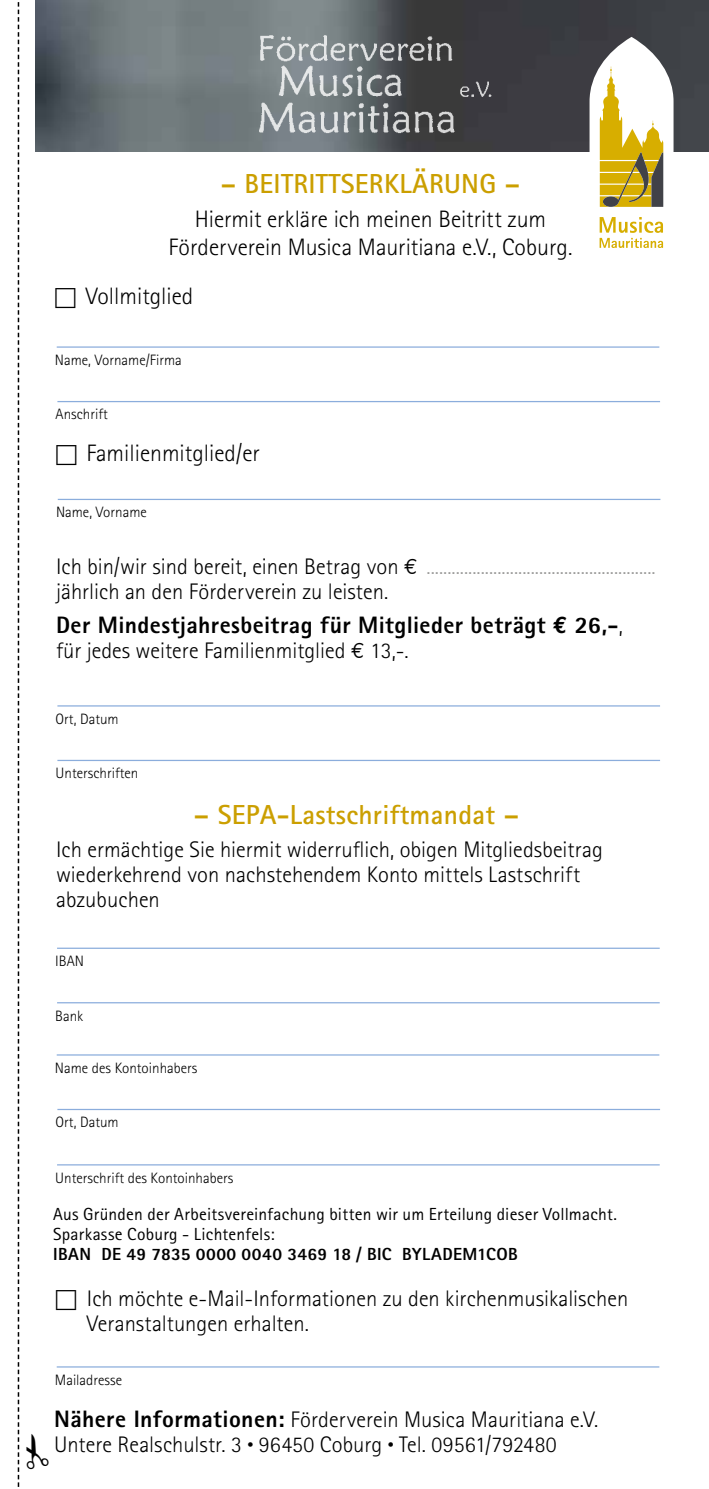
<style>
.page{position:relative;width:709px;height:1489px;background:#fff}
.page>*{position:absolute;margin:0;border:0;box-sizing:border-box;transform-origin:0 0}
.t1{font:700 27.5px "Rotis Sans Serif Std";letter-spacing:.01em;color:#cb9f00}
.t2{font:300 23.75px/28.5px "Rotis Sans Serif Std";color:#000;text-align:center}
.t3{font:800 23.75px "Rotis Sans Serif Std";letter-spacing:.02em;color:#000}
.t4{font:300 22.5px/25px "Rotis Sans Serif Std";color:#000}
.t5{font:17.5px/20px "Rotis Sans Serif Std";letter-spacing:.01em;color:#000}
.t6{font:800 17.5px "Rotis Sans Serif Std";letter-spacing:.02em;color:#000}
.t7{font:300 15px "Rotis Sans Serif Std";color:#000}
.s1{font-family:"Euro Mono";font-weight:400}
.s2{font-family:"Euro Mono";font-weight:700}
.s3{font-weight:300;font-size:22.5px}
.s4{font-weight:800;font-size:23.75px}
.s5{font-size:12.5px}
</style>
<div class="page">
<img style="left:50px;top:0;width:659px;height:151px">
<svg style="left:589px;top:37px;width:84px;height:211px"></svg>
<img style="left:253px;top:35px;width:207px;height:103px">
<img style="left:455px;top:73px;width:42px;height:28px">
<hr style="left:57px;top:346px;width:602px;height:2px;background:#8baddc">
<hr style="left:57px;top:947px;width:602px;height:1px;background:#8baddc">
<hr style="left:57px;top:1054px;width:602px;height:1px;background:#8baddc">
<hr style="left:57px;top:705px;width:603px;height:1px;background:#8baddc">
<hr style="left:58px;top:499px;width:602px;height:1px;background:#8baddc">
<hr style="left:57px;top:401px;width:603px;height:1px;background:#8baddc">
<hr style="left:57px;top:1002px;width:602px;height:1px;background:#8baddc">
<hr style="left:57px;top:1108px;width:603px;height:2px;background:#8baddc">
<hr style="left:57px;top:1164px;width:602px;height:1px;background:#8baddc">
<hr style="left:57px;top:1366px;width:602px;height:1px;background:#8baddc">
<hr style="left:57px;top:759px;width:603px;height:2px;background:#8baddc">
<svg style="left:18px;top:0;width:32px;height:1487px"></svg>
<p class="t1" style="left:221px;top:166px;width:301px">– BEITRITTSERKLÄRUNG –</p>
<p class="t2" style="left:168px;top:204px;width:405px">Hiermit erkläre ich meinen Beitritt zum<br>Förderverein Musica Mauritiana e.V., Coburg.</p>
<p class="t2" style="left:86px;top:282px;width:109px">Vollmitglied</p>
<p class="t7" style="left:55px;top:351px;width:128px">Name, Vorname/Firma</p>
<p class="t7" style="left:56px;top:405px;width:54px">Anschrift</p>
<p class="t2" style="left:86px;top:438px;width:175px">Familienmitglied/er</p>
<p class="t7" style="left:56px;top:503px;width:92px">Name, Vorname</p>
<p class="t4" style="left:56px;top:553px;width:363px">Ich bin/wir sind bereit, einen Betrag von <span class="s1">¤ </span>jährlich an den Förderverein zu leisten.</p>
<p class="t3" style="left:56px;top:610px;width:568px">Der Mindestjahresbeitrag für Mitglieder beträgt <span class="s2">¤</span> 26,-<span class="s3">,</span></p>
<p class="t4" style="left:56px;top:638px;width:354px">für jedes weitere Familienmitglied <span class="s1">¤</span> 13,-.</p>
<p class="t7" style="left:56px;top:710px;width:65px">Ort, Datum</p>
<p class="t7" style="left:56px;top:764px;width:84px">Unterschriften</p>
<p class="t1" style="left:194px;top:797px;width:327px">– SEPA-Lastschriftmandat –</p>
<p class="t4" style="left:56px;top:836px;width:548px">Ich ermächtige Sie hiermit widerruflich, obigen Mitgliedsbeitrag wiederkehrend von nachstehendem Konto mittels Lastschrift abzubuchen</p>
<p class="t7" style="left:55px;top:952px;width:30px">IBAN</p>
<p class="t7" style="left:55px;top:1006px;width:30px">Bank</p>
<p class="t7" style="left:55px;top:1059px;width:144px">Name des Kontoinhabers</p>
<p class="t7" style="left:56px;top:1113px;width:65px">Ort, Datum</p>
<p class="t7" style="left:55px;top:1168px;width:180px">Unterschrift des Kontoinhabers</p>
<p class="t5" style="left:53px;top:1203px;width:565px">Aus Gründen der Arbeitsvereinfachung bitten wir um Erteilung dieser Vollmacht.<br>Sparkasse Coburg - Lichtenfels:</p>
<p class="t6" style="left:53px;top:1242px;width:466px">IBAN DE 49 7835 0000 0040 3469 18 / BIC BYLADEM1COB</p>
<p class="t4" style="left:87px;top:1285px;width:543px">Ich möchte e-Mail-Informationen zu den kirchenmusikalischen<br>Veranstaltungen erhalten.</p>
<p class="t7" style="left:55px;top:1370px;width:69px">Mailadresse</p>
<p class="t4" style="left:54px;top:1406px;width:545px"><span class="s4">Nähere Informationen:</span> Förderverein Musica Mauritiana e.V.<br>Untere Realschulstr. 3 <span class="s5">•</span> 96450 Coburg <span class="s5">•</span> Tel. 09561/792480</p>
</div>
